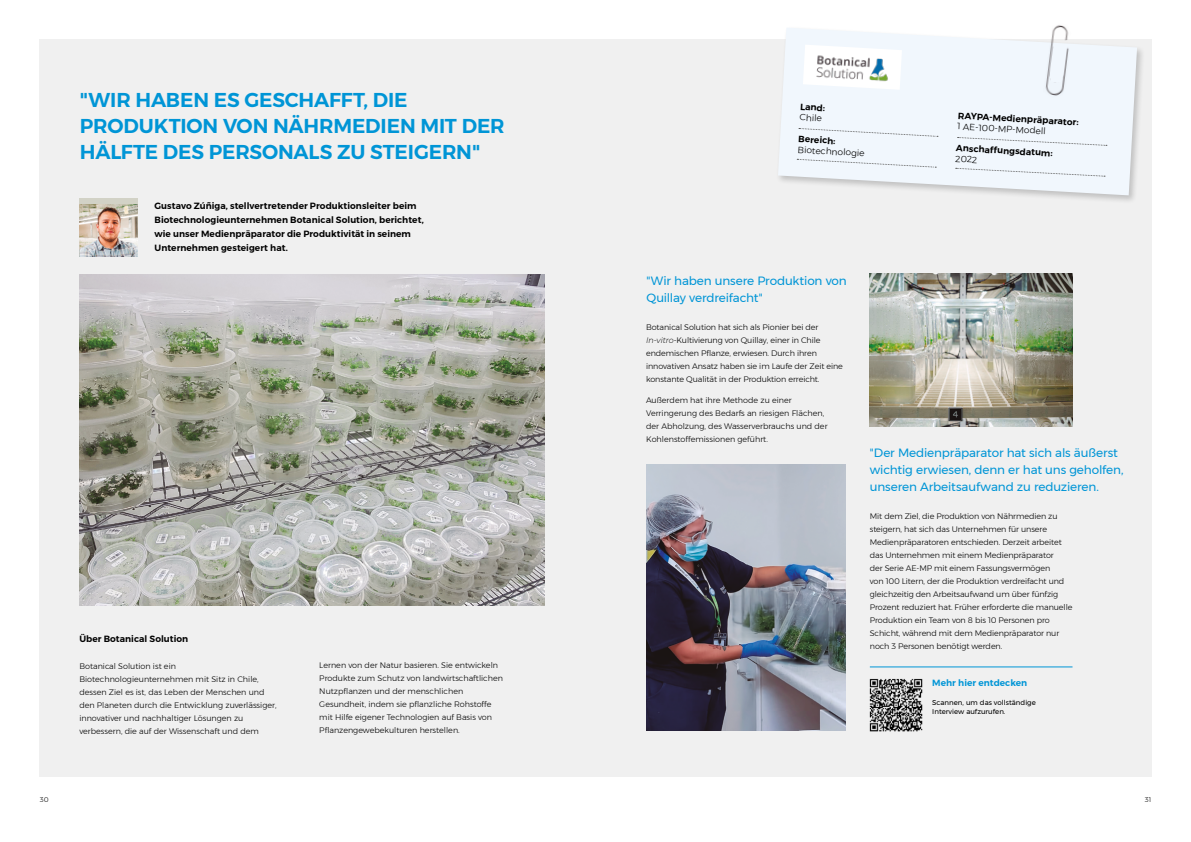
<style>
.page{position:relative;width:1191px;height:842px;background:#fff}
.page>*{position:absolute;margin:0;border:0;box-sizing:border-box;transform-origin:0 0}
.t1{font:600 20px/26px "Montserrat";letter-spacing:-.01em;color:#0095d6}
.t2{font:12px/17px "Montserrat";letter-spacing:-.01em;color:#0095d6}
.t3{font:600 9px/14px "Montserrat";letter-spacing:.005em;color:#000}
.t4{font:300 9px "Montserrat";color:#000}
.t5{font:600 9px "Montserrat";color:#0095d6}
.t6{font:300 8px/13px "Montserrat";letter-spacing:-.01em;color:#000}
.t7{font:7px/8.4px "Montserrat";color:#000}
.t8{font:300 6.8px "Montserrat";color:#000}
.s1{font-style:italic}
</style>
<div class="page">
<div style="left:40px;top:40px;width:1112px;height:737px;background:#f0f0f0"></div>
<img style="left:79px;top:275px;width:465px;height:331px">
<div style="left:79px;top:198px;width:59px;height:59px;background:#d2d2c6"></div>
<img style="left:79px;top:205px;width:59px;height:52px">
<img style="left:869px;top:678px;width:54px;height:54px">
<img style="left:646px;top:465px;width:199px;height:265px">
<img style="left:870px;top:273px;width:202px;height:154px">
<hr style="left:870px;top:667px;width:202px;height:1px;background:#0095d6">
<div style="left:775px;top:25px;width:370px;height:179px;background:#000;opacity:.2"></div>
<svg style="left:778px;top:28px;width:359px;height:167px;fill:#f1f7fd"></svg>
<svg style="left:799px;top:128px;width:139px;height:9px"></svg>
<svg style="left:797px;top:159px;width:139px;height:9px"></svg>
<svg style="left:957px;top:137px;width:150px;height:9px"></svg>
<svg style="left:955px;top:168px;width:150px;height:9px"></svg>
<img style="left:1043px;top:25px;width:28px;height:73px">
<svg style="left:803px;top:45px;width:99px;height:45px"></svg>
<img style="left:815px;top:53px;width:76px;height:31px">
<h1 class="t1" style="left:80px;top:87px;width:426px">"WIR HABEN ES GESCHAFFT, DIE<br>PRODUKTION VON NÄHRMEDIEN MIT DER<br>HÄLFTE DES PERSONALS ZU STEIGERN"</h1>
<p class="t3" style="left:154px;top:198px;width:271px">Gustavo Zúñiga, stellvertretender Produktionsleiter beim Biotechnologieunternehmen Botanical Solution, berichtet, wie unser Medienpräparator die Produktivität in seinem Unternehmen gesteigert hat.</p>
<p class="t3" style="left:79px;top:631px;width:110px">Über Botanical Solution</p>
<p class="t6" style="left:79px;top:659px;width:199px">Botanical Solution ist ein Biotechnologieunternehmen mit Sitz in Chile, dessen Ziel es ist, das Leben der Menschen und den Planeten durch die Entwicklung zuverlässiger, innovativer und nachhaltiger Lösungen zu verbessern, die auf der Wissenschaft und dem</p>
<p class="t6" style="left:319px;top:659px;width:185px">Lernen von der Natur basieren. Sie entwickeln Produkte zum Schutz von landwirtschaftlichen Nutzpflanzen und der menschlichen Gesundheit, indem sie pflanzliche Rohstoffe mit Hilfe eigener Technologien auf Basis von Pflanzengewebekulturen herstellen.</p>
<p class="t3" style="left:800px;top:99px;width:26px;rotate:3deg">Land:</p>
<p class="t4" style="left:800px;top:111px;width:24px;rotate:3deg">Chile</p>
<p class="t3" style="left:798px;top:132px;width:39px;rotate:3deg">Bereich:</p>
<p class="t4" style="left:798px;top:143px;width:68px;rotate:3deg">Biotechnologie</p>
<h2 class="t2" style="left:646px;top:272px;width:202px">"Wir haben unsere Produktion von<br>Quillay verdreifacht"</h2>
<p class="t6" style="left:646px;top:320px;width:198px">Botanical Solution hat sich als Pionier bei der <span class="s1">In-vitro</span>-Kultivierung von Quillay, einer in Chile endemischen Pflanze, erwiesen. Durch ihren innovativen Ansatz haben sie im Laufe der Zeit eine konstante Qualität in der Produktion erreicht.</p>
<p class="t6" style="left:646px;top:394px;width:183px">Außerdem hat ihre Methode zu einer Verringerung des Bedarfs an riesigen Flächen, der Abholzung, des Wasserverbrauchs und der Kohlenstoffemissionen geführt.</p>
<p class="t3" style="left:958px;top:109px;width:122px;rotate:3deg">RAYPA-Medienpräparator:</p>
<p class="t4" style="left:957px;top:120px;width:90px;rotate:3deg">1 AE-100-MP-Modell</p>
<p class="t3" style="left:956px;top:141px;width:98px;rotate:3deg">Anschaffungsdatum:</p>
<p class="t4" style="left:955px;top:152px;width:23px;rotate:3deg">2022</p>
<h2 class="t2" style="left:870px;top:444px;width:255px">"Der Medienpräparator hat sich als äußerst wichtig erwiesen, denn er hat uns geholfen, unseren Arbeitsaufwand zu reduzieren.</h2>
<p class="t6" style="left:870px;top:509px;width:204px">Mit dem Ziel, die Produktion von Nährmedien zu steigern, hat sich das Unternehmen für unsere Medienpräparatoren entschieden. Derzeit arbeitet das Unternehmen mit einem Medienpräparator<br>der Serie AE-MP mit einem Fassungsvermögen<br>von 100 Litern, der die Produktion verdreifacht und gleichzeitig den Arbeitsaufwand um über fünfzig Prozent reduziert hat. Früher erforderte die manuelle Produktion ein Team von 8 bis 10 Personen pro Schicht, während mit dem Medienpräparator nur noch 3 Personen benötigt werden.</p>
<p class="t5" style="left:932px;top:676px;width:97px">Mehr hier entdecken</p>
<p class="t7" style="left:932px;top:699px;width:105px">Scannen, um das vollständige<br>Interview aufzurufen.</p>
<p class="t8" style="left:40px;top:795px;width:10px">30</p>
<p class="t8" style="left:1144px;top:794px;width:8px">31</p>
</div>
